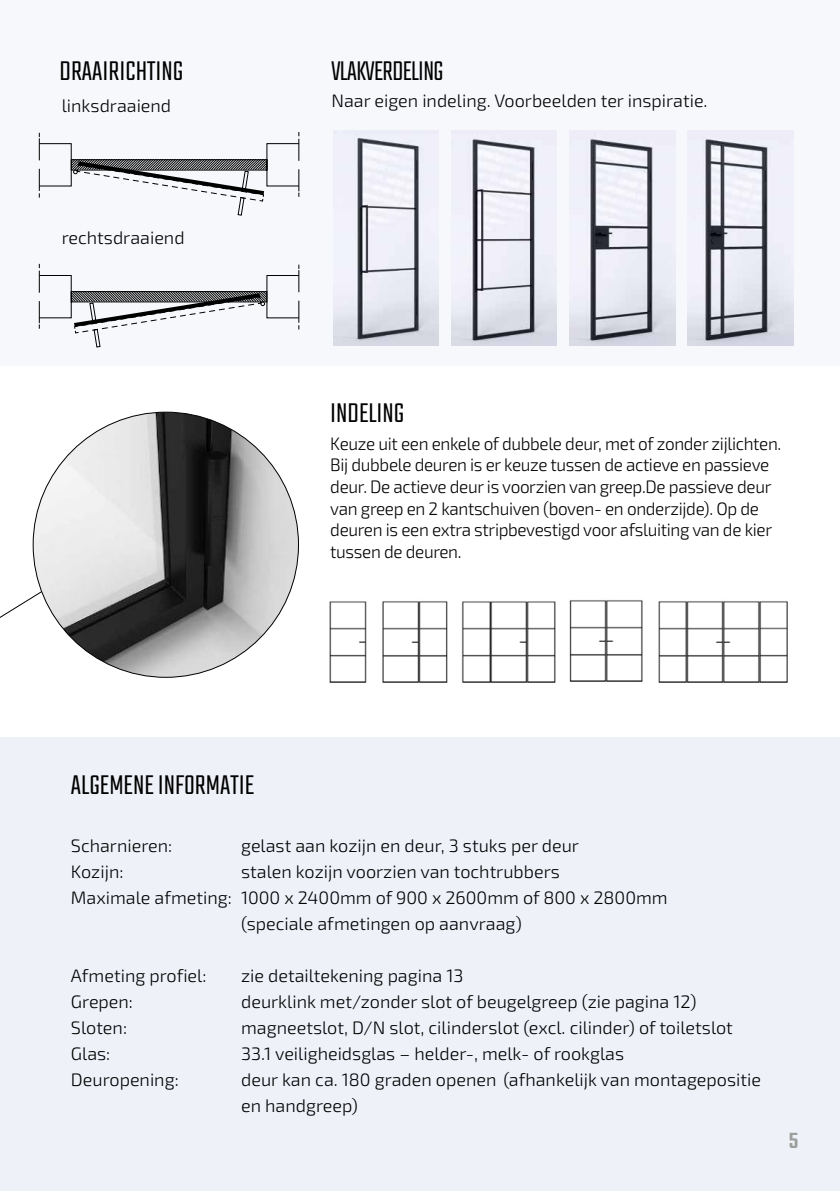
<style>
.page{position:relative;width:840px;height:1191px;background:#fff}
.page>*{position:absolute;margin:0;border:0;box-sizing:border-box;transform-origin:0 0}
.t1{font:300 30px "Teko";color:#000}
.t2{font:300 30px "Teko";letter-spacing:-.02em;color:#000;scale:.95 1}
.t3{font:500 24px "Teko";color:#9d9d9c}
.t4{font:300 18px/26px "Exo 2";color:#000}
.t5{font:300 18px/21.6px "Exo 2";letter-spacing:-.02em;color:#000;scale:.95 1}
</style>
<div class="page">
<div style="left:0;top:0;width:839px;height:366px;background:#f6f8fb"></div>
<div style="left:0;top:737px;width:839px;height:454px;background:#eef1f8"></div>
<svg style="left:0;top:557px;width:61px;height:70px"></svg>
<img style="left:33px;top:412px;width:265px;height:265px;border-radius:133px">
<img style="left:576px;top:600px;width:67px;height:82px">
<img style="left:274px;top:598px;width:84px;height:85px">
<img style="left:358px;top:601px;width:77px;height:82px">
<img style="left:435px;top:600px;width:141px;height:83px">
<img style="left:658px;top:601px;width:130px;height:82px">
<img style="left:333px;top:130px;width:105px;height:215px">
<img style="left:451px;top:130px;width:105px;height:215px">
<img style="left:569px;top:130px;width:105px;height:215px">
<img style="left:687px;top:130px;width:105px;height:215px">
<svg style="left:38px;top:132px;width:261px;height:84px"></svg>
<svg style="left:38px;top:263px;width:261px;height:85px"></svg>
<h1 class="t1" style="left:60px;top:59px;width:125px">DRAAIRICHTING</h1>
<p class="t4" style="left:62px;top:94px;width:111px">linksdraaiend</p>
<p class="t4" style="left:62px;top:226px;width:124px">rechtsdraaiend</p>
<h1 class="t2" style="left:331px;top:59px;width:119px">VLAKVERDELING</h1>
<p class="t4" style="left:331px;top:89px;width:377px">Naar eigen indeling. Voorbeelden ter inspiratie.</p>
<h1 class="t1" style="left:330px;top:401px;width:76px">INDELING</h1>
<p class="t5" style="left:330px;top:434px;width:476px">Keuze uit een enkele of dubbele deur, met of zonder zijlichten.<br>Bij dubbele deuren is er keuze tussen de actieve en passieve deur. De actieve deur is voorzien van greep.De passieve deur van greep en 2 kantschuiven (boven- en onderzijde). Op de deuren is een extra stripbevestigd voor afsluiting van de kier tussen de deuren.</p>
<h1 class="t1" style="left:71px;top:773px;width:185px">ALGEMENE INFORMATIE</h1>
<p class="t4" style="left:71px;top:834px;width:103px">Scharnieren:</p>
<p class="t4" style="left:241px;top:834px;width:339px">gelast aan kozijn en deur, 3 stuks per deur</p>
<p class="t4" style="left:71px;top:860px;width:54px">Kozijn:</p>
<p class="t4" style="left:241px;top:860px;width:320px">stalen kozijn voorzien van tochtrubbers</p>
<p class="t4" style="left:71px;top:886px;width:598px">Maximale afmeting: 1000 x 2400mm of 900 x 2600mm of 800 x 2800mm</p>
<p class="t4" style="left:241px;top:911px;width:282px">(speciale afmetingen op aanvraag)</p>
<p class="t4" style="left:71px;top:963px;width:137px">Afmeting profiel:</p>
<p class="t4" style="left:241px;top:963px;width:224px">zie detailtekening pagina 13</p>
<p class="t4" style="left:71px;top:989px;width:64px">Grepen:</p>
<p class="t4" style="left:241px;top:989px;width:456px">deurklink met/zonder slot of beugelgreep (zie pagina 12)</p>
<p class="t4" style="left:71px;top:1015px;width:58px">Sloten:</p>
<p class="t4" style="left:241px;top:1015px;width:493px">magneetslot, D/N slot, cilinderslot (excl. cilinder) of toiletslot</p>
<p class="t4" style="left:71px;top:1041px;width:41px">Glas:</p>
<p class="t4" style="left:241px;top:1041px;width:384px">33.1 veiligheidsglas – helder-, melk- of rookglas</p>
<p class="t4" style="left:71px;top:1067px;width:109px">Deuropening:</p>
<p class="t4" style="left:241px;top:1067px;width:521px">deur kan ca. 180 graden openen (afhankelijk van montagepositie en handgreep)</p>
<h2 class="t3" style="left:788px;top:1126px;width:11px">5</h2>
</div>
